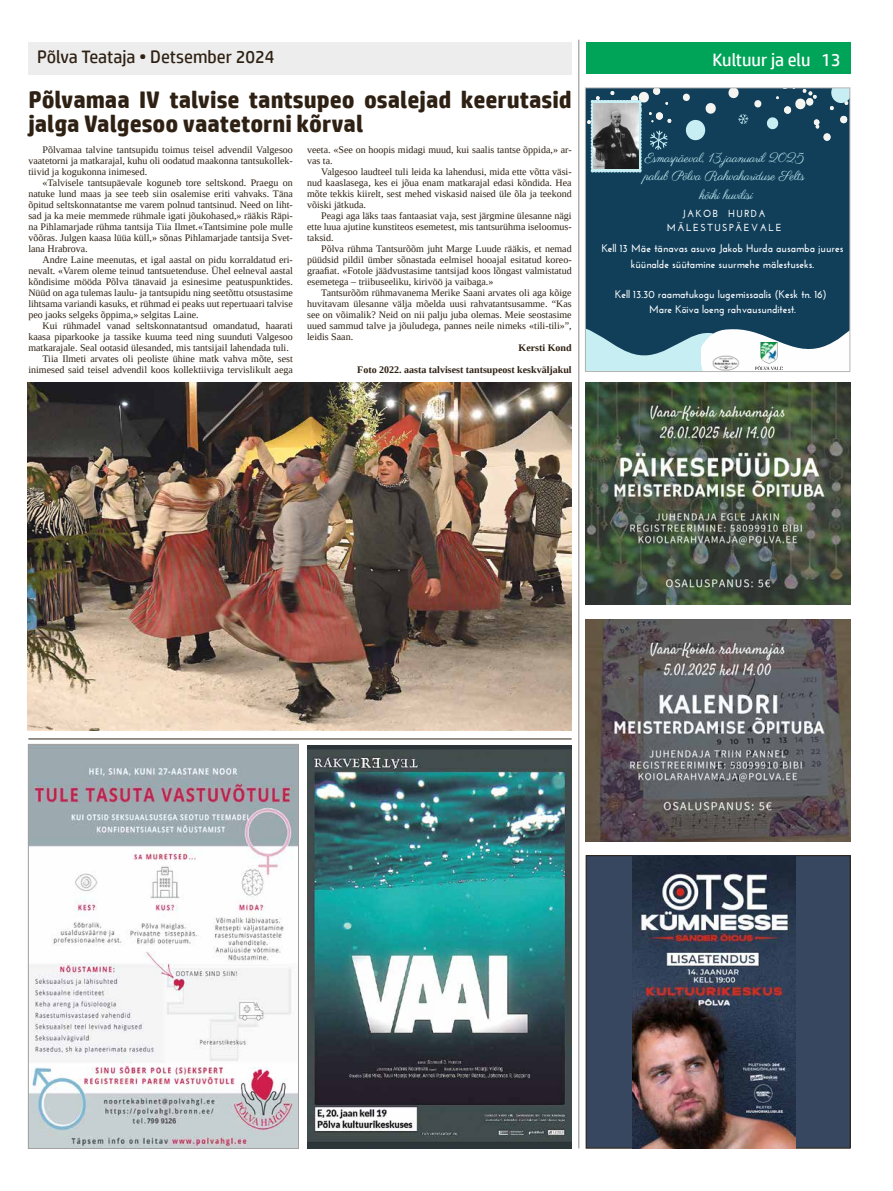
<style>
.page{position:relative;width:893px;height:1191px;background:#fff}
.page>*{position:absolute;margin:0;border:0;box-sizing:border-box;transform-origin:0 0}
.t1{font:700 24px/24px "HP Simplified";color:#2e2113}
.t2{font:18px "HP Simplified";color:#2e2113}
.t3{font:18px "HP Simplified";color:#fff}
.t4{font:13.3px/18.5px "Parisienne";color:#c6eef3;text-align:center;scale:.95 1}
.t5{font:700 10.9px/15.3px "Josefin Sans";color:#fff;text-align:center;scale:.95 1}
.t6{font:700 10.2px/14.2px "Josefin Sans";letter-spacing:.15em;color:#fff;text-align:center;scale:.95 1}
.t7{font:10px/11px "Liberation Serif";color:#2e2113;text-align:justify}
.t8{font:700 10px "Liberation Serif";color:#2e2113}
</style>
<div class="page">
<div style="left:586px;top:855px;width:264px;height:293px;background:#374760"></div>
<div style="left:586px;top:855px;width:264px;height:293px;border:1px solid #2e2113"></div>
<div style="left:586px;top:43px;width:264px;height:31px;background:#00a458"></div>
<div style="left:28px;top:43px;width:544px;height:32px;background:#eeeded"></div>
<hr style="left:578px;top:40px;width:1px;height:1108px;background:#8c8986">
<hr style="left:28px;top:738px;width:544px;height:1px;background:#2e2113">
<img style="left:30px;top:746px;width:267px;height:400px">
<div style="left:28px;top:744px;width:271px;height:404px;border:1px solid #a19f9d"></div>
<div style="left:585px;top:88px;width:265px;height:283px;background:#113f5a"></div>
<svg style="left:587px;top:329px;width:261px;height:41px"></svg>
<svg style="left:682px;top:93px;width:8px;height:8px"></svg>
<svg style="left:705px;top:103px;width:11px;height:11px"></svg>
<svg style="left:728px;top:90px;width:11px;height:9px"></svg>
<svg style="left:738px;top:114px;width:10px;height:10px"></svg>
<svg style="left:686px;top:120px;width:19px;height:20px"></svg>
<svg style="left:754px;top:90px;width:94px;height:51px"></svg>
<svg style="left:587px;top:90px;width:85px;height:83px"></svg>
<img style="left:594px;top:103px;width:45px;height:66px">
<img style="left:713px;top:356px;width:27px;height:14px">
<img style="left:756px;top:342px;width:26px;height:27px">
<div style="left:585px;top:88px;width:265px;height:284px;border:1px solid #b8b6b5"></div>
<img style="left:586px;top:619px;width:264px;height:222px">
<img style="left:586px;top:383px;width:264px;height:222px">
<img style="left:307px;top:746px;width:265px;height:402px">
<img style="left:633px;top:855px;width:162px;height:293px">
<img style="left:27px;top:383px;width:545px;height:347px">
<h2 class="t2" style="left:37px;top:47px;width:239px">Põlva Teataja • Detsember 2024</h2>
<h2 class="t3" style="left:712px;top:49px;width:130px">Kultuur ja elu 13</h2>
<h1 class="t1" style="left:28px;top:87px;width:545px">Põlvamaa IV talvise tantsupeo osalejad keerutasid jalga Valgesoo vaatetorni kõrval</h1>
<p class="t7" style="left:307px;top:144px;width:266px">veeta. «See on hoopis midagi muud, kui saalis tantse õppida,» ar&shy;vas ta.</p>
<p class="t7" style="left:307px;top:166px;width:266px;text-indent:14px">Valgesoo laudteel tuli leida ka lahendusi, mida ette võtta väsi&shy;nud kaaslasega, kes ei jõua enam matkarajal edasi kõndida. Hea mõte tekkis kiirelt, sest mehed viskasid naised üle õla ja teekond võiski jätkuda.</p>
<p class="t7" style="left:307px;top:210px;width:266px;text-indent:14px">Peagi aga läks taas fantaasiat vaja, sest järgmine ülesanne nägi ette luua ajutine kunstiteos esemetest, mis tantsurühma iseloomus&shy;taksid.</p>
<p class="t7" style="left:307px;top:243px;width:266px;text-indent:14px">Põlva rühma Tantsurõõm juht Marge Luude rääkis, et nemad püüdsid pildil ümber sõnastada eelmisel hooajal esitatud koreo&shy;graafiat. «Fotole jäädvustasime tantsijad koos lõngast valmistatud esemetega – triibuseeliku, kirivöö ja vaibaga.»</p>
<p class="t7" style="left:307px;top:287px;width:266px;text-indent:14px">Tantsurõõm rühmavanema Merike Saani arvates oli aga kõige huvitavam ülesanne välja mõelda uusi rahvatantsusamme. “Kas see on võimalik? Neid on nii palju juba olemas. Meie seostasime uued sammud talve ja jõuludega, pannes neile nimeks «tili-tili»”, leidis Saan.</p>
<p class="t8" style="left:519px;top:341px;width:55px">Kersti Kond</p>
<p class="t8" style="left:357px;top:363px;width:216px">Foto 2022. aasta talvisest tantsupeost keskväljakul</p>
<p class="t7" style="left:28px;top:144px;width:266px;text-indent:14px">Põlvamaa talvine tantsupidu toimus teisel advendil Valgesoo vaatetorni ja matkarajal, kuhu oli oodatud maakonna tantsukollek&shy;tiivid ja kogukonna inimesed.</p>
<p class="t7" style="left:28px;top:177px;width:266px;text-indent:14px">«Talvisele tantsupäevale koguneb tore seltskond. Praegu on natuke lund maas ja see teeb siin osalemise eriti vahvaks. Täna õpitud seltskonnatantse me varem polnud tantsinud. Need on liht&shy;sad ja ka meie memmede rühmale igati jõukohased,» rääkis Räpi&shy;na Pihlamarjade rühma tantsija Tiia Ilmet.«Tantsimine pole mulle võõras. Julgen kaasa lüüa küll,» sõnas Pihlamarjade tantsija Svet&shy;lana Hrabrova.</p>
<p class="t7" style="left:28px;top:254px;width:266px;text-indent:14px">Andre Laine meenutas, et igal aastal on pidu korraldatud eri&shy;nevalt. «Varem oleme teinud tantsuetenduse. Ühel eelneval aastal kõndisime mööda Põlva tänavaid ja esinesime peatuspunktides.<br>Nüüd on aga tulemas laulu- ja tantsupidu ning seetõttu otsustasime lihtsama variandi kasuks, et rühmad ei peaks uut repertuaari talvise peo jaoks selgeks õppima,» selgitas Laine.</p>
<p class="t7" style="left:43px;top:320px;width:252px">Kui rühmadel vanad seltskonnatantsud omandatud, haarati</p>
<p class="t7" style="left:28px;top:331px;width:266px">kaasa piparkooke ja tassike kuuma teed ning suunduti Valgesoo</p>
<p class="t7" style="left:28px;top:342px;width:262px">matkarajale. Seal ootasid ülesanded, mis tantsijail lahendada tuli.</p>
<p class="t7" style="left:43px;top:353px;width:252px">Tiia Ilmeti arvates oli peoliste ühine matk vahva mõte, sest</p>
<p class="t7" style="left:28px;top:364px;width:266px">inimesed said teisel advendil koos kollektiiviga tervislikult aega</p>
<h3 class="t4" style="left:644px;top:149px;width:171px">Esmaspäeval, 13.jaanuaril 2025 palub Põlva Rahvahariduse Selts kõiki huvilisi</h3>
<p class="t6" style="left:667px;top:206px;width:122px">JAKOB HURDA<br>MÄLESTUSPÄEVALE</p>
<p class="t5" style="left:602px;top:241px;width:256px">Kell 13 Mäe tänavas asuva Jakob Hurda ausamba juures küünalde süütamine suurmehe mälestuseks.</p>
<p class="t5" style="left:615px;top:287px;width:224px">Kell 13.30 raamatukogu lugemissaalis (Kesk tn. 16)<br>Mare Kõiva loeng rahvausunditest.</p>
</div>
